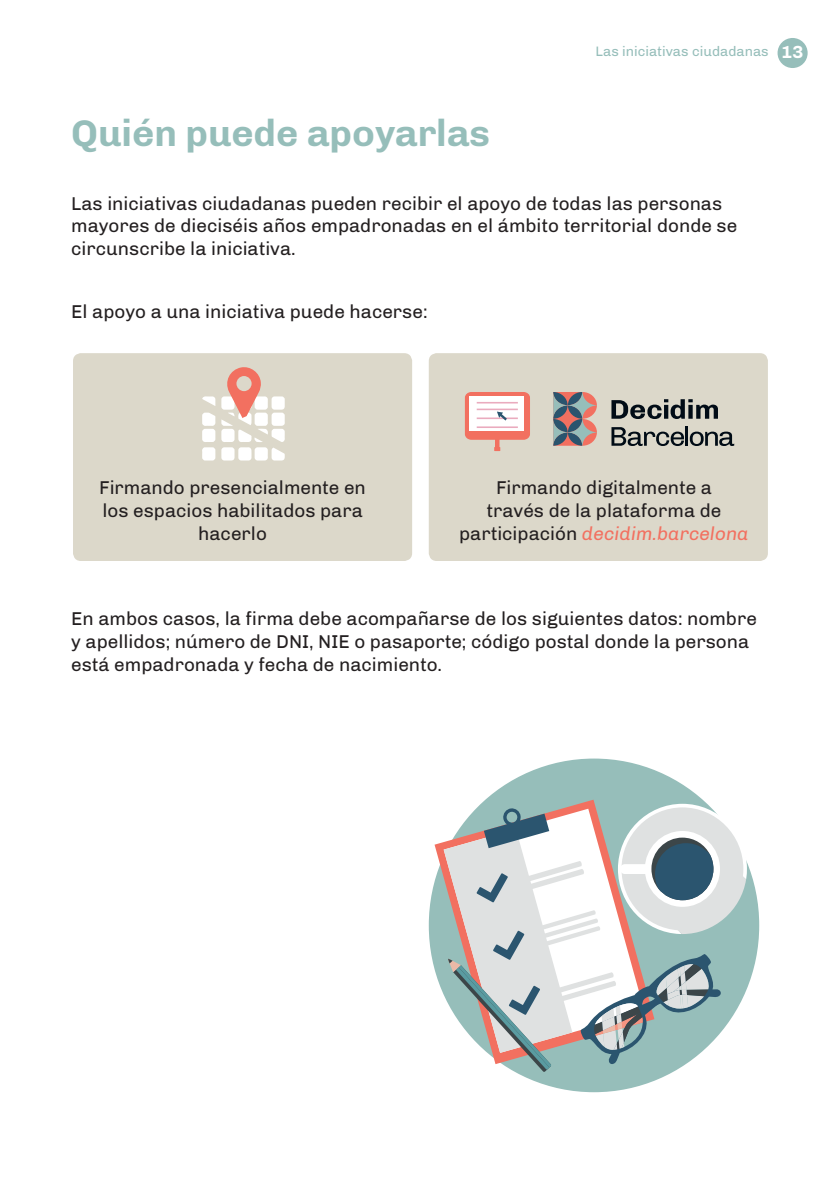
<style>
.page{position:relative;width:840px;height:1191px;background:#fff}
.page>*{position:absolute;margin:0;border:0;box-sizing:border-box;transform-origin:0 0}
.t1{font:700 38px "Chivo";color:#96beba}
.t2{font:19px/22.8px "Chivo";color:#231f20}
.t3{font:14px "Chivo";color:#96beba}
.s1{font-weight:700;font-size:18px;color:#fff}
.s2{font-style:italic;color:#f27060}
</style>
<div class="page">
<div style="left:777px;top:38px;width:30px;height:30px;background:#96beba;border-radius:50%"></div>
<div style="left:73px;top:353px;width:339px;height:208px;background:#dcd8ca;border-radius:8px"></div>
<div style="left:428px;top:353px;width:339px;height:208px;background:#dcd8ca;border-radius:8px"></div>
<svg style="left:202px;top:412px;width:13px;height:48px"></svg>
<svg style="left:202px;top:396px;width:13px;height:10px"></svg>
<svg style="left:221px;top:367px;width:64px;height:93px"></svg>
<div style="left:464px;top:392px;width:65px;height:48px;background:#f27060;border-radius:6px"></div>
<div style="left:469px;top:396px;width:55px;height:35px;background:#fff"></div>
<div style="left:494px;top:438px;width:5px;height:10px;background:#f27060"></div>
<svg style="left:494px;top:447px;width:6px;height:4px"></svg>
<hr style="left:476px;top:402px;width:41px;height:1px;background:#eaabbe">
<hr style="left:476px;top:408px;width:41px;height:2px;background:#eaabbe">
<hr style="left:476px;top:417px;width:41px;height:2px;background:#eaabbe">
<hr style="left:476px;top:426px;width:41px;height:2px;background:#eaabbe">
<svg style="left:496px;top:411px;width:10px;height:9px"></svg>
<div style="left:428px;top:758px;width:330px;height:334px;background:#96beba;border-radius:50%"></div>
<svg style="left:434px;top:799px;width:161px;height:194px"></svg>
<svg style="left:443px;top:803px;width:303px;height:269px"></svg>
<svg style="left:611px;top:399px;width:106px;height:20px"></svg>
<svg style="left:611px;top:427px;width:72px;height:19px"></svg>
<hr style="left:685px;top:426px;width:2px;height:20px;background:#010c16">
<svg style="left:689px;top:431px;width:44px;height:15px"></svg>
<svg style="left:553px;top:392px;width:43px;height:54px;background:#947e80"></svg>
<h1 class="t1" style="left:71px;top:111px;width:420px">Quién puede apoyarlas</h1>
<p class="t3" style="left:595px;top:43px;width:209px">Las iniciativas ciudadanas <span class="s1">13</span></p>
<p class="t2" style="left:71px;top:192px;width:667px">Las iniciativas ciudadanas pueden recibir el apoyo de todas las personas mayores de dieciséis años empadronadas en el ámbito territorial donde se circunscribe la iniciativa.</p>
<p class="t2" style="left:71px;top:300px;width:357px">El apoyo a una iniciativa puede hacerse:</p>
<p class="t2" style="left:99px;top:476px;width:268px;text-align:center">Firmando presencialmente en los espacios habilitados para hacerlo</p>
<p class="t2" style="left:459px;top:476px;width:291px;text-align:center">Firmando digitalmente a<br>través de la plataforma de participación <span class="s2">decidim.barcelona</span></p>
<p class="t2" style="left:71px;top:607px;width:686px">En ambos casos, la firma debe acompañarse de los siguientes datos: nombre y apellidos; número de DNI, NIE o pasaporte; código postal donde la persona está empadronada y fecha de nacimiento.</p>
</div>
